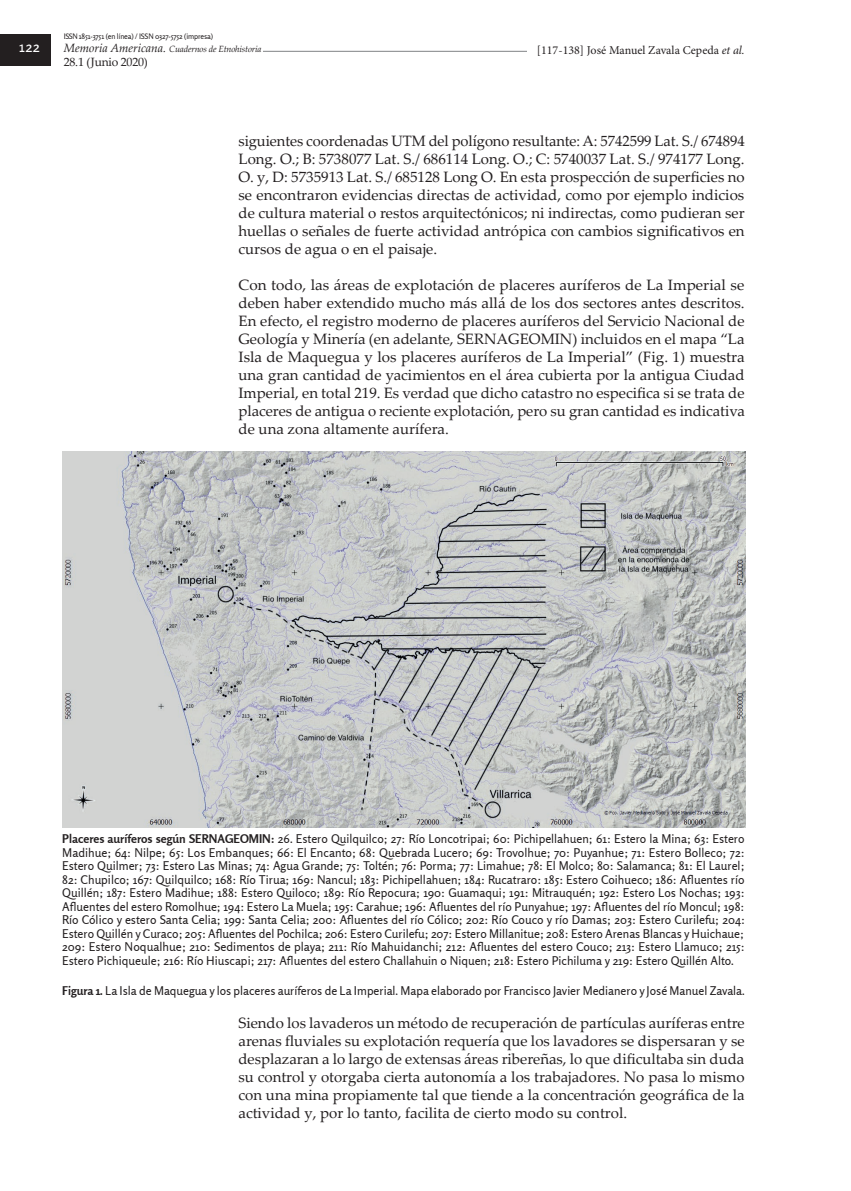
<style>
.page{position:relative;width:851px;height:1191px;background:#fff}
.page>*{position:absolute;margin:0;border:0;box-sizing:border-box;transform-origin:0 0}
.t1{font:15px/18px "Palatino Linotype";color:#231f20;text-align:justify}
.t2{font:15px "Rosario";color:#fff}
.t3{font:12px/13.5px "Rosario";color:#231f20;text-align:justify}
.t4{font:12px "Minion Pro";color:#231f20}
.t5{font:12px "Palatino Linotype";letter-spacing:-.02em;color:#231f20}
.t6{font:italic 9px "Palatino Linotype";letter-spacing:-.02em;color:#231f20}
.t7{font:7.5px "Rosario";letter-spacing:-.02em;color:#231f20}
.s1{font-size:12px}
.s2{font-style:italic}
.s3{font-weight:700}
</style>
<div class="page">
<hr style="left:263px;top:51px;width:470px;height:1px;background:#808285">
<div style="left:0;top:35px;width:50px;height:31px;background:#231f20"></div>
<div style="left:527px;top:45px;width:217px;height:21px;background:#fff"></div>
<img style="left:62px;top:451px;width:683px;height:376px">
<p class="t7" style="left:64px;top:32px;width:151px">ISSN 1851-3751 (en línea) / ISSN 0327-5752 (impresa)</p>
<p class="t6" style="left:64px;top:43px;width:199px"><span class="s1">Memoria Americana.</span> Cuadernos de Etnohistoria</p>
<p class="t5" style="left:64px;top:53px;width:86px">28.1 (Junio 2020)</p>
<p class="t2" style="left:19px;top:38px;width:22px">122</p>
<p class="t4" style="left:537px;top:42px;width:209px">[117-138] José Manuel Zavala Cepeda <span class="s2">et al.</span></p>
<p class="t1" style="left:238px;top:131px;width:507px">siguientes coordenadas UTM del polígono resultante: A: 5742599 Lat. S./ 674894<br>Long. O.; B: 5738077 Lat. S./ 686114 Long. O.; C: 5740037 Lat. S./ 974177 Long.<br>O. y, D: 5735913 Lat. S./ 685128 Long O. En esta prospección de superficies no se encontraron evidencias directas de actividad, como por ejemplo indicios de cultura material o restos arquitectónicos; ni indirectas, como pudieran ser huellas o señales de fuerte actividad antrópica con cambios significativos en cursos de agua o en el paisaje.</p>
<p class="t1" style="left:238px;top:275px;width:508px">Con todo, las áreas de explotación de placeres auríferos de La Imperial se deben haber extendido mucho más allá de los dos sectores antes descritos.<br>En efecto, el registro moderno de placeres auríferos del Servicio Nacional de Geología y Minería (en adelante, SERNAGEOMIN) incluidos en el mapa “La Isla de Maquegua y los placeres auríferos de La Imperial” (Fig. 1) muestra una gran cantidad de yacimientos en el área cubierta por la antigua Ciudad Imperial, en total 219. Es verdad que dicho catastro no especifica si se trata de placeres de antigua o reciente explotación, pero su gran cantidad es indicativa de una zona altamente aurífera.</p>
<p class="t3" style="left:62px;top:832px;width:684px"><span class="s3">Placeres auríferos según SERNAGEOMIN:</span> 26. Estero Quilquilco; 27: Río Loncotripai; 60: Pichipellahuen; 61: Estero la Mina; 63: Estero Madihue; 64: Nilpe; 65: Los Embanques; 66: El Encanto; 68: Quebrada Lucero; 69: Trovolhue; 70: Puyanhue; 71: Estero Bolleco; 72:<br>Estero Quilmer; 73: Estero Las Minas; 74: Agua Grande; 75: Toltén; 76: Porma; 77: Limahue; 78: El Molco; 80: Salamanca; 81: El Laurel; 82: Chupilco; 167: Quilquilco; 168: Río Tirua; 169: Nancul; 183: Pichipellahuen; 184: Rucatraro: 185: Estero Coihueco; 186: Afluentes río Quillén; 187: Estero Madihue; 188: Estero Quiloco; 189: Río Repocura; 190: Guamaqui; 191: Mitrauquén; 192: Estero Los Nochas; 193:<br>Afluentes del estero Romolhue; 194: Estero La Muela; 195: Carahue; 196: Afluentes del río Punyahue; 197: Afluentes del río Moncul; 198:<br>Río Cólico y estero Santa Celia; 199: Santa Celia; 200: Afluentes del río Cólico; 202: Río Couco y río Damas; 203: Estero Curilefu; 204:<br>Estero Quillén y Curaco; 205: Afluentes del Pochilca; 206: Estero Curilefu; 207: Estero Millanitue; 208: Estero Arenas Blancas y Huichaue; 209: Estero Noqualhue; 210: Sedimentos de playa; 211: Río Mahuidanchi; 212: Afluentes del estero Couco; 213: Estero Llamuco; 215:<br>Estero Pichiqueule; 216: Río Hiuscapi; 217: Afluentes del estero Challahuin o Niquen; 218: Estero Pichiluma y 219: Estero Quillén Alto.</p>
<p class="t3" style="left:62px;top:983px;width:684px"><span class="s3">Figura 1.</span> La Isla de Maquegua y los placeres auríferos de La Imperial. Mapa elaborado por Francisco Javier Medianero y José Manuel Zavala.</p>
<p class="t1" style="left:238px;top:1013px;width:507px">Siendo los lavaderos un método de recuperación de partículas auríferas entre arenas fluviales su explotación requería que los lavadores se dispersaran y se desplazaran a lo largo de extensas áreas ribereñas, lo que dificultaba sin duda su control y otorgaba cierta autonomía a los trabajadores. No pasa lo mismo con una mina propiamente tal que tiende a la concentración geográfica de la actividad y, por lo tanto, facilita de cierto modo su control.</p>
</div>
